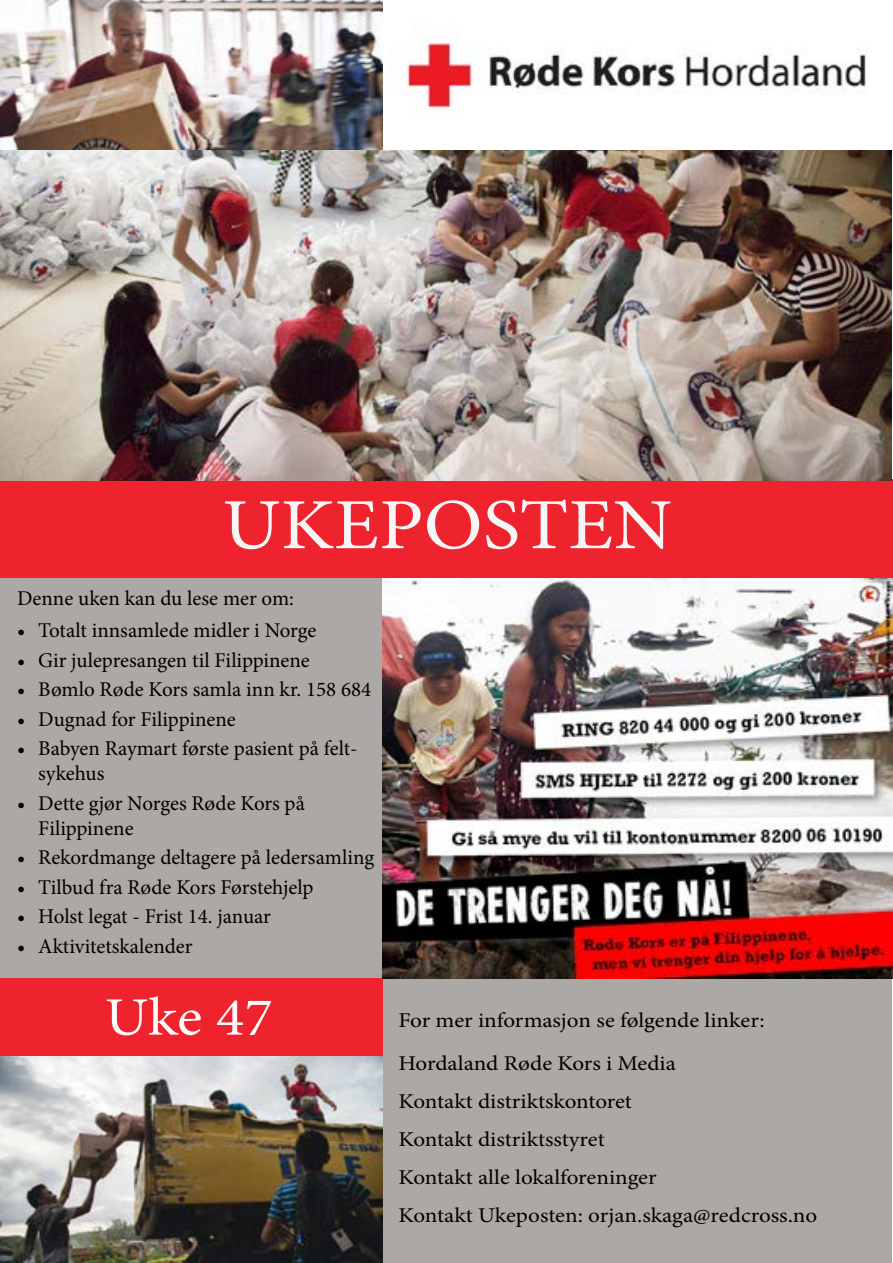
<style>
.page{position:relative;width:893px;height:1263px;background:#fff}
.page>*{position:absolute;margin:0;border:0;box-sizing:border-box;transform-origin:0 0}
.t1{font:72px "Minion Pro";color:#f6f6f6;scale:1.1 1}
.t2{font:54px "Minion Pro";color:#fbfbfb;scale:1.1 1}
.t3{font:21px/25.2px "Minion Pro";color:#000}
.t4{font:21px/38px "Minion Pro";color:#000;scale:1.1 1}
</style>
<div class="page">
<img style="left:1px;top:0;width:382px;height:150px">
<img style="left:403px;top:26px;width:465px;height:83px">
<div style="left:1px;top:479px;width:892px;height:100px;background:#ef232d"></div>
<div style="left:0;top:579px;width:383px;height:399px;background:#aca8a5"></div>
<div style="left:383px;top:979px;width:509px;height:283px;background:#aca8a5"></div>
<div style="left:0;top:979px;width:383px;height:78px;background:#ef232d"></div>
<img style="left:0;top:1056px;width:383px;height:207px">
<img style="left:0;top:150px;width:892px;height:330px">
<img style="left:383px;top:579px;width:509px;height:399px">
<h1 class="t1" style="left:222px;top:477px;width:410px">UKEPOSTEN</h1>
<p class="t3" style="left:17px;top:585px;width:279px">Denne uken kan du lese mer om:</p>
<p class="t3" style="left:17px;top:618px;width:301px">• Totalt innsamlede midler i Norge</p>
<p class="t3" style="left:17px;top:647px;width:294px">• Gir julepresangen til Filippinene</p>
<p class="t3" style="left:17px;top:677px;width:356px">• Bømlo Røde Kors samla inn kr. 158 684</p>
<p class="t3" style="left:17px;top:706px;width:220px">• Dugnad for Filippinene</p>
<p class="t3" style="left:38px;top:736px;width:321px;text-indent:-21px">• Babyen Raymart første pasient på felt&shy;sykehus</p>
<p class="t3" style="left:38px;top:790px;width:268px;text-indent:-21px">• Dette gjør Norges Røde Kors på<br>Filippinene</p>
<p class="t3" style="left:17px;top:845px;width:359px">• Rekordmange deltagere på ledersamling</p>
<p class="t3" style="left:17px;top:874px;width:298px">• Tilbud fra Røde Kors Førstehjelp</p>
<p class="t3" style="left:17px;top:904px;width:256px">• Holst legat - Frist 14. januar</p>
<p class="t3" style="left:17px;top:933px;width:177px">• Aktivitetskalender</p>
<h2 class="t2" style="left:105px;top:981px;width:154px">Uke 47</h2>
<p class="t4" style="left:398px;top:999px;width:334px;line-height:42.9px">For mer informasjon se følgende linker:<br>Hordaland Røde Kors i Media</p>
<p class="t4" style="left:398px;top:1082px;width:382px">Kontakt distriktskontoret<br>Kontakt distriktsstyret<br>Kontakt alle lokalforeninger<br>Kontakt Ukeposten: orjan.skaga@redcross.no</p>
</div>
